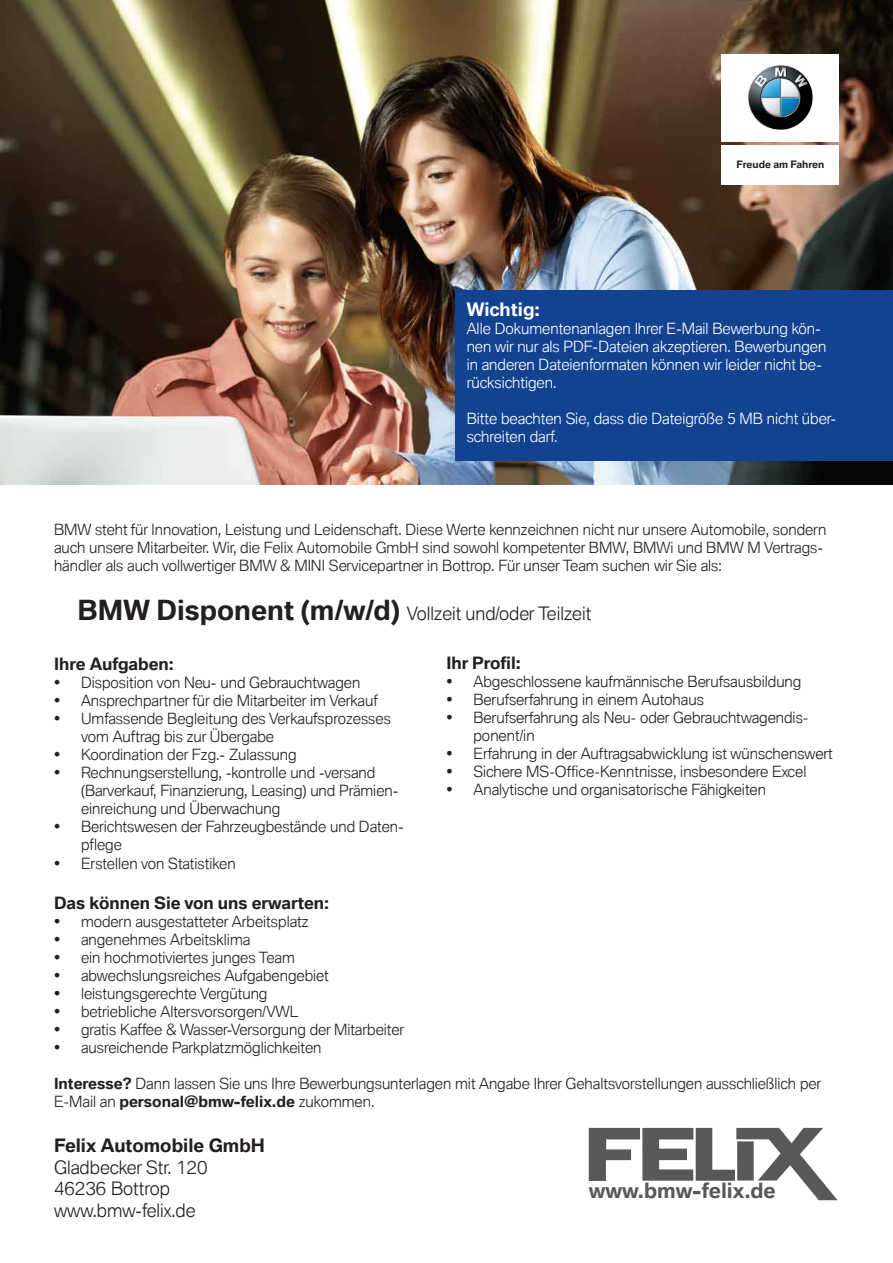
<style>
.page{position:relative;width:893px;height:1263px;background:#fff}
.page>*{position:absolute;margin:0;border:0;box-sizing:border-box;transform-origin:0 0}
.t1{font:700 20.4px "BMW Type Global Pro";color:#57585a}
.t2{font:300 18px "BMW Type";color:#231f20}
.t3{font:300 18px "BMW Type V2";color:#231f20}
.t4{font:700 18px "BMW Type";color:#231f20}
.t5{font:300 18px "BMW Type V2";color:#fff}
.t6{font:300 16.5px "BMW Type V2";color:#231f20}
.t7{font:700 16.5px "BMW Type Global";color:#231f20}
.t8{font:300 15px/18px "BMW Type V2";color:#231f20}
.t9{font:300 15px/18px "BMW Type Global";color:#231f20}
.t10{font:300 15px/18px "BMW Type V2";color:#fff}
.t11{font:300 15px "BMW Type";color:#231f20}
.t12{font:700 15px "BMW Type Global";color:#231f20}
.t13{font:700 9.9px "BMW Type Global Pro";color:#231f20}
.s1{font-size:27px}
.s2{font-weight:700}
.s3{font-weight:300}
</style>
<div class="page">
<img style="left:0;top:0;width:893px;height:485px">
<div style="left:722px;top:145px;width:117px;height:40px;background:#fff"></div>
<div style="left:722px;top:54px;width:117px;height:87px;background:#fff"></div>
<img style="left:748px;top:65px;width:65px;height:65px">
<svg style="left:589px;top:1128px;width:249px;height:72px"></svg>
<div style="left:456px;top:290px;width:437px;height:171px;background:#134290"></div>
<p class="t13" style="left:737px;top:158px;width:89px">Freude am Fahren</p>
<p class="t5" style="left:467px;top:298px;width:75px">Wichtig:</p>
<p class="t10" style="left:467px;top:321px;width:361px">Alle Dokumentenanlagen Ihrer E-Mail Bewerbung kön&shy;nen wir nur als PDF-Dateien akzeptieren. Bewerbungen in anderen Dateienformaten können wir leider nicht be&shy;rücksichtigen.</p>
<p class="t10" style="left:467px;top:411px;width:371px">Bitte beachten Sie, dass die Dateigröße 5 MB nicht über&shy;schreiten darf.</p>
<p class="t8" style="left:54px;top:523px;width:774px">BMW steht für Innovation, Leistung und Leidenschaft. Diese Werte kennzeichnen nicht nur unsere Automobile, sondern auch unsere Mitarbeiter. Wir, die Felix Automobile GmbH sind sowohl kompetenter BMW, BMWi und BMW M Vertrags&shy;händler als auch vollwertiger BMW &amp; MINI Servicepartner in Bottrop. Für unser Team suchen wir Sie als:</p>
<p class="t3" style="left:78px;top:603px;width:515px"><span class="s1">BMW Disponent (m/w/d)</span> Vollzeit und/oder Teilzeit</p>
<p class="t6" style="left:54px;top:654px;width:121px">Ihre Aufgaben:</p>
<p class="t8" style="left:54px;top:675px;width:308px">• Disposition von Neu- und Gebrauchtwagen</p>
<p class="t8" style="left:54px;top:693px;width:325px">• Ansprechpartner für die Mitarbeiter im Verkauf</p>
<p class="t8" style="left:81px;top:711px;width:311px;text-indent:-27px">• Umfassende Begleitung des Verkaufsprozesses vom Auftrag bis zur Übergabe</p>
<p class="t8" style="left:54px;top:747px;width:244px">• Koordination der Fzg.- Zulassung</p>
<p class="t8" style="left:81px;top:765px;width:319px;text-indent:-27px">• Rechnungserstellung, -kontrolle und -versand (Barverkauf, Finanzierung, Leasing) und Prämien&shy;einreichung und Überwachung</p>
<p class="t8" style="left:81px;top:819px;width:324px;text-indent:-27px">• Berichtswesen der Fahrzeugbestände und Daten&shy;pflege</p>
<p class="t8" style="left:54px;top:857px;width:183px">• Erstellen von Statistiken</p>
<p class="t6" style="left:54px;top:893px;width:277px">Das können Sie von uns erwarten:</p>
<p class="t8" style="left:54px;top:914px;width:256px">• modern ausgestatteter Arbeitsplatz</p>
<p class="t8" style="left:54px;top:932px;width:198px">• angenehmes Arbeitsklima</p>
<p class="t8" style="left:54px;top:950px;width:242px">• ein hochmotiviertes junges Team</p>
<p class="t8" style="left:54px;top:968px;width:276px">• abwechslungsreiches Aufgabengebiet</p>
<p class="t8" style="left:54px;top:986px;width:215px">• leistungsgerechte Vergütung</p>
<p class="t8" style="left:54px;top:1004px;width:246px">• betriebliche Altersvorsorgen/VWL</p>
<p class="t8" style="left:54px;top:1022px;width:352px">• gratis Kaffee &amp; Wasser-Versorgung der Mitarbeiter</p>
<p class="t8" style="left:54px;top:1040px;width:269px">• ausreichende Parkplatzmöglichkeiten</p>
<p class="t7" style="left:446px;top:654px;width:76px">Ihr Profil:</p>
<p class="t9" style="left:446px;top:674px;width:356px">• Abgeschlossene kaufmännische Berufsausbildung</p>
<p class="t9" style="left:446px;top:692px;width:259px">• Berufserfahrung in einem Autohaus</p>
<p class="t9" style="left:473px;top:710px;width:337px;text-indent:-27px">• Berufserfahrung als Neu- oder Gebrauchtwagendis&shy;ponent/in</p>
<p class="t9" style="left:446px;top:746px;width:388px">• Erfahrung in der Auftragsabwicklung ist wünschenswert</p>
<p class="t9" style="left:446px;top:764px;width:362px">• Sichere MS-Office-Kenntnisse, insbesondere Excel</p>
<p class="t9" style="left:446px;top:782px;width:321px">• Analytische und organisatorische Fähigkeiten</p>
<p class="t11" style="left:54px;top:1075px;width:769px"><span class="s2">Interesse?</span> Dann lassen Sie uns Ihre Bewerbungsunterlagen mit Angabe Ihrer Gehaltsvorstellungen ausschließlich per</p>
<p class="t12" style="left:54px;top:1093px;width:322px"><span class="s3">E-Mail an</span> personal@bmw-felix.de <span class="s3">zukommen.</span></p>
<p class="t4" style="left:54px;top:1135px;width:213px">Felix Automobile GmbH</p>
<p class="t2" style="left:54px;top:1156px;width:155px">Gladbecker Str. 120</p>
<p class="t2" style="left:54px;top:1178px;width:117px">46236 Bottrop</p>
<p class="t2" style="left:54px;top:1199px;width:143px">www.bmw-felix.de</p>
<p class="t1" style="left:589px;top:1178px;width:188px">www.bmw-felix.de</p>
</div>
